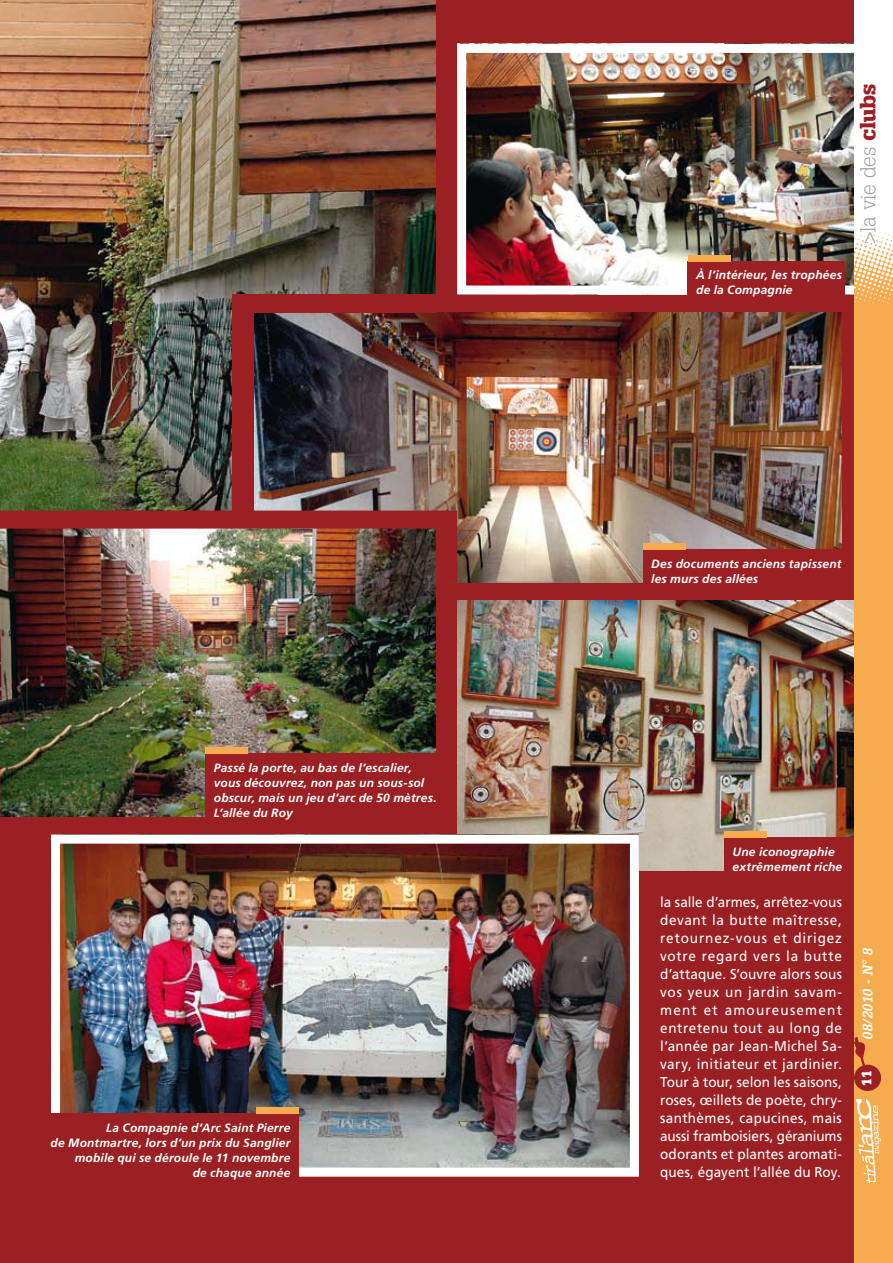
<style>
.page{position:relative;width:893px;height:1263px;background:#9b2023}
.page>*{position:absolute;margin:0;border:0;box-sizing:border-box;transform-origin:0 0}
.t1{font:300 21px "Glypha";color:#9c9d9f}
.t2{font:14.25px/18px "Frutiger";letter-spacing:.025em;color:#fff;scale:.95 1}
.t3{font:italic 700 13.5px "Glypha";color:#fff}
.t4{font:900 13.5px "Glypha";color:#fff}
.t5{font:italic 700 12px/15px "Frutiger";letter-spacing:.015em;color:#fff}
.s1{font-weight:900;color:#9b2023}
</style>
<div class="page">
<img style="left:0;top:0;width:436px;height:511px">
<img style="left:254px;top:313px;width:588px;height:270px">
<img style="left:0;top:583px;width:436px;height:234px">
<img style="left:457px;top:44px;width:398px;height:251px">
<img style="left:0;top:511px;width:457px;height:72px">
<div style="left:233px;top:295px;width:204px;height:18px;background:#9b2023"></div>
<div style="left:233px;top:313px;width:21px;height:198px;background:#9b2023"></div>
<div style="left:688px;top:261px;width:157px;height:35px;background:#9b2023"></div>
<div style="left:688px;top:255px;width:42px;height:6px;background:#f6ab4e"></div>
<div style="left:643px;top:550px;width:200px;height:34px;background:#9b2023"></div>
<div style="left:643px;top:543px;width:42px;height:7px;background:#f6ab4e"></div>
<div style="left:205px;top:754px;width:234px;height:68px;background:#9b2023"></div>
<div style="left:205px;top:747px;width:43px;height:7px;background:#f6ab4e"></div>
<img style="left:457px;top:601px;width:398px;height:270px">
<div style="left:724px;top:838px;width:132px;height:34px;background:#9b2023"></div>
<div style="left:724px;top:831px;width:43px;height:7px;background:#f6ab4e"></div>
<img style="left:61px;top:845px;width:568px;height:322px">
<div style="left:51px;top:835px;width:588px;height:342px;border:9px solid #fff"></div>
<div style="left:44px;top:1114px;width:255px;height:67px;background:#9b2023"></div>
<div style="left:256px;top:1107px;width:43px;height:7px;background:#f6ab4e"></div>
<div style="left:855px;top:0;width:38px;height:1263px;background:#f6ab4e"></div>
<img style="left:855px;top:0;width:38px;height:304px">
<img style="left:855px;top:1037px;width:25px;height:53px">
<img style="left:857px;top:1099px;width:23px;height:83px">
<p class="t5" style="left:214px;top:760px;width:224px">Passé la porte, au bas de l’escalier, vous découvrez, non pas un sous-sol obscur, mais un jeu d’arc de 50 mètres.<br>L’allée du Roy</p>
<p class="t5" style="left:51px;top:1120px;width:241px;text-align:right">La Compagnie d’Arc Saint Pierre<br>de Montmartre, lors d’un prix du Sanglier mobile qui se déroule le 11 novembre<br>de chaque année</p>
<p class="t5" style="left:696px;top:268px;width:147px">À l’intérieur, les trophées de la Compagnie</p>
<h1 class="t1" style="left:856px;top:244px;width:162px;rotate:-90deg">&gt;la vie des <span class="s1">clubs</span></h1>
<p class="t5" style="left:651px;top:556px;width:192px">Des documents anciens tapissent les murs des allées</p>
<p class="t5" style="left:733px;top:844px;width:111px">Une iconographie extrêmement riche</p>
<p class="t2" style="left:660px;top:892px;width:193px">la salle d’armes, arrêtez-vous devant la butte maîtresse, retournez-vous et dirigez votre regard vers la butte d’attaque. S’ouvre alors sous vos yeux un jardin savam&shy;ment et amoureusement entretenu tout au long de l’année par Jean-Michel Sa-- vary, initiateur et jardinier.<br>Tour à tour, selon les saisons, roses, œillets de poète, chry&shy;santhèmes, capucines, mais aussi framboisiers, géraniums odorants et plantes aromati&shy;ques, égayent l’allée du Roy.</p>
<p class="t3" style="left:859px;top:1040px;width:94px;rotate:-90deg">08/2010 - N° 8</p>
<p class="t4" style="left:858px;top:1085px;width:17px;rotate:-90deg">11</p>
</div>
